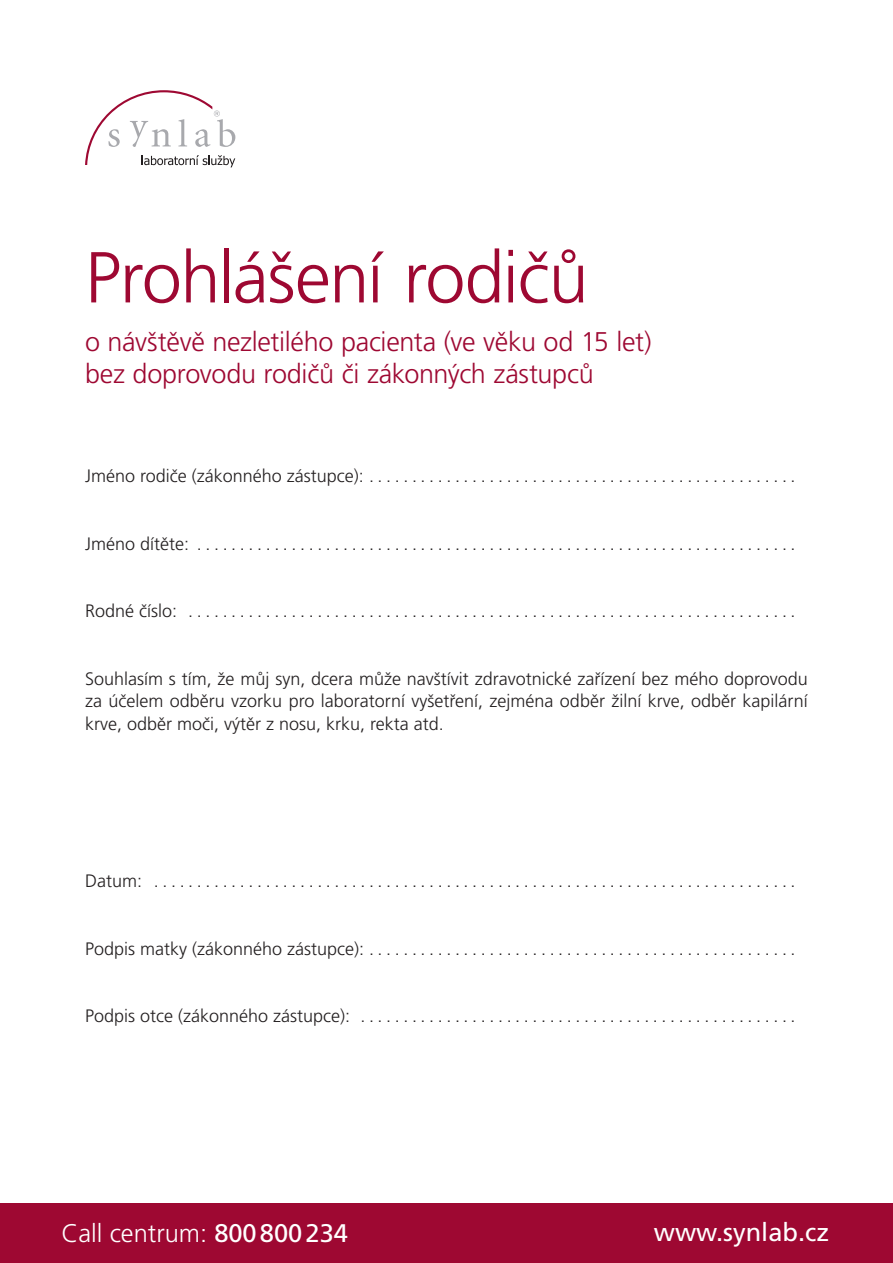
<style>
.page{position:relative;width:893px;height:1263px;background:#fff}
.page>*{position:absolute;margin:0;border:0;box-sizing:border-box;transform-origin:0 0}
.t1{font:300 72px "Frutiger CE";letter-spacing:-.02em;color:#9e0832}
.t2{font:300 27px/32.4px "Frutiger CE";letter-spacing:-.01em;color:#9e0832}
.t3{font:300 25.5px "Frutiger CE";color:#fff}
.t4{font:25.5px "Frutiger CE";color:#fff}
.t5{font:300 18px/22.5px "Frutiger CE";color:#231f20;text-align:justify}
.s1{font-weight:400}
</style>
<div class="page">
<div style="left:0;top:1203px;width:893px;height:60px;background:#9e0832"></div>
<svg style="left:85px;top:90px;width:150px;height:77px"></svg>
<h1 class="t1" style="left:85px;top:236px;width:505px">Prohlášení rodičů</h1>
<h2 class="t2" style="left:85px;top:327px;width:568px">o návštěvě nezletilého pacienta (ve věku od 15 let) bez doprovodu rodičů či zákonných zástupců</h2>
<p class="t5" style="left:85px;top:466px;width:712px">Jméno rodiče (zákonného zástupce): ..................................................</p>
<p class="t5" style="left:85px;top:534px;width:712px">Jméno dítěte: ......................................................................</p>
<p class="t5" style="left:85px;top:601px;width:712px">Rodné číslo: .......................................................................</p>
<p class="t5" style="left:85px;top:669px;width:724px">Souhlasím s tím, že můj syn, dcera může navštívit zdravotnické zařízení bez mého doprovodu za účelem odběru vzorku pro laboratorní vyšetření, zejména odběr žilní krve, odběr kapilární krve, odběr moči, výtěr z nosu, krku, rekta atd.</p>
<p class="t5" style="left:85px;top:871px;width:712px">Datum: ...........................................................................</p>
<p class="t5" style="left:85px;top:939px;width:712px">Podpis matky (zákonného zástupce): ..................................................</p>
<p class="t5" style="left:85px;top:1006px;width:712px">Podpis otce (zákonného zástupce): ...................................................</p>
<h3 class="t3" style="left:62px;top:1218px;width:288px">Call centrum: <span class="s1">800 800 234</span></h3>
<h3 class="t4" style="left:654px;top:1218px;width:177px">www.synlab.cz</h3>
</div>
